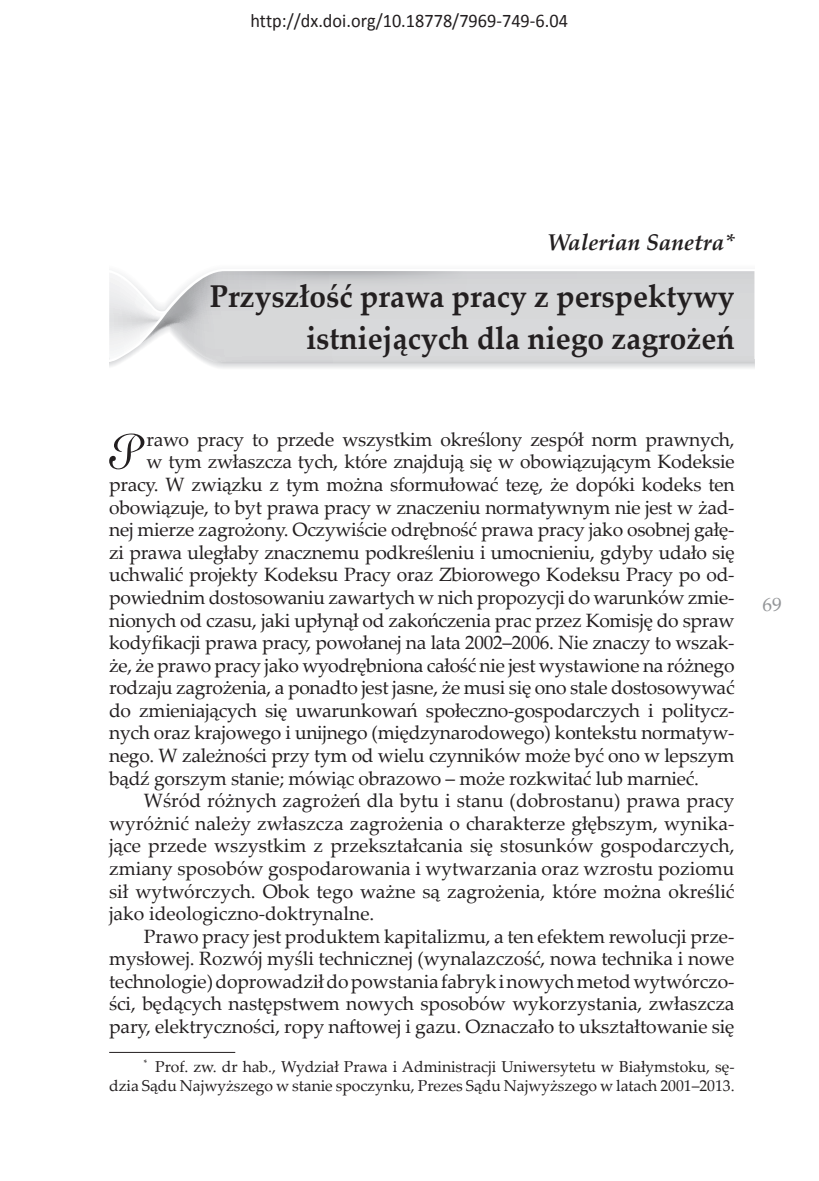
<style>
.page{position:relative;width:819px;height:1181px;background:#fff}
.page>*{position:absolute;margin:0;border:0;box-sizing:border-box;transform-origin:0 0}
.t1{font:54.77px "French 111 EU";color:#231f20}
.t2{font:700 31.5px/42px "Palatino Linotype";color:#231f20;text-align:right;scale:.95 1}
.t3{font:italic 700 22.75px "Palatino Linotype";color:#231f20}
.t4{font:19.25px "Palatino Linotype";letter-spacing:-.015em;color:#231f20}
.t5{font:19.25px "Calibri";color:#221e1f;scale:.95 1}
.t6{font:19.25px "Palatino Linotype";color:#939598}
.t7{font:15.75px/19.2px "Palatino Linotype";letter-spacing:-.005em;color:#231f20;text-align:right}
</style>
<div class="page">
<svg style="left:109px;top:365px;width:645px;height:1px"></svg>
<svg style="left:109px;top:276px;width:645px;height:88px"></svg>
<svg style="left:138px;top:275px;width:616px;height:88px;background:#d8d9da"></svg>
<div style="left:209px;top:271px;width:545px;height:24px;background:linear-gradient(to bottom,#c9cacc,#d7d8da)"></div>
<hr style="left:109px;top:1052px;width:126px;height:1px;background:#231f20">
<p class="t5" style="left:250px;top:7px;width:336px">http://dx.doi.org/10.18778/7969-749-6.04</p>
<p class="t3" style="left:547px;top:226px;width:189px">Walerian Sanetra*</p>
<h2 class="t2" style="left:210px;top:274px;width:554px">Przyszłość prawa pracy z perspektywy istniejących dla niego zagrożeń</h2>
<h1 class="t1" style="left:106px;top:419px;width:37px">P</h1>
<p class="t4" style="left:146px;top:425px;width:589px">rawo pracy to przede wszystkim określony zespół norm prawnych,</p>
<p class="t4" style="left:146px;top:448px;width:589px">w tym zwłaszcza tych, które znajdują się w obowiązującym Kodeksie</p>
<p class="t4" style="left:109px;top:471px;width:627px">pracy. W związku z tym można sformułować tezę, że dopóki kodeks ten</p>
<p class="t4" style="left:109px;top:493px;width:627px">obowiązuje, to byt prawa pracy w znaczeniu normatywnym nie jest w żad-</p>
<p class="t4" style="left:109px;top:516px;width:627px">nej mierze zagrożony. Oczywiście odrębność prawa pracy jako osobnej gałę-</p>
<p class="t4" style="left:109px;top:538px;width:627px">zi prawa uległaby znacznemu podkreśleniu i umocnieniu, gdyby udało się</p>
<p class="t4" style="left:109px;top:561px;width:627px">uchwalić projekty Kodeksu Pracy oraz Zbiorowego Kodeksu Pracy po od-</p>
<p class="t4" style="left:109px;top:584px;width:627px">powiednim dostosowaniu zawartych w nich propozycji do warunków zmie-</p>
<p class="t4" style="left:109px;top:606px;width:627px">nionych od czasu, jaki upłynął od zakończenia prac przez Komisję do spraw</p>
<p class="t4" style="left:109px;top:629px;width:627px">kodyfikacji prawa pracy, powołanej na lata 2002–2006. Nie znaczy to wszak-</p>
<p class="t4" style="left:109px;top:651px;width:627px">że, że prawo pracy jako wyodrębniona całość nie jest wystawione na różnego</p>
<p class="t4" style="left:109px;top:674px;width:627px">rodzaju zagrożenia, a ponadto jest jasne, że musi się ono stale dostosowywać</p>
<p class="t4" style="left:109px;top:696px;width:627px">do zmieniających się uwarunkowań społeczno-gospodarczych i politycz-</p>
<p class="t4" style="left:109px;top:719px;width:627px">nych oraz krajowego i unijnego (międzynarodowego) kontekstu normatyw-</p>
<p class="t4" style="left:109px;top:742px;width:627px">nego. W zależności przy tym od wielu czynników może być ono w lepszym</p>
<p class="t4" style="left:109px;top:764px;width:591px">bądź gorszym stanie; mówiąc obrazowo – może rozkwitać lub marnieć.</p>
<p class="t4" style="left:144px;top:787px;width:592px">Wśród różnych zagrożeń dla bytu i stanu (dobrostanu) prawa pracy</p>
<p class="t4" style="left:109px;top:809px;width:627px">wyróżnić należy zwłaszcza zagrożenia o charakterze głębszym, wynika-</p>
<p class="t4" style="left:109px;top:832px;width:627px">jące przede wszystkim z przekształcania się stosunków gospodarczych,</p>
<p class="t4" style="left:109px;top:854px;width:627px">zmiany sposobów gospodarowania i wytwarzania oraz wzrostu poziomu</p>
<p class="t4" style="left:109px;top:877px;width:627px">sił wytwórczych. Obok tego ważne są zagrożenia, które można określić</p>
<p class="t4" style="left:109px;top:900px;width:267px">jako ideologiczno-doktrynalne.</p>
<p class="t4" style="left:144px;top:922px;width:592px">Prawo pracy jest produktem kapitalizmu, a ten efektem rewolucji prze-</p>
<p class="t4" style="left:109px;top:945px;width:627px">mysłowej. Rozwój myśli technicznej (wynalazczość, nowa technika i nowe</p>
<p class="t4" style="left:109px;top:967px;width:627px">technologie) doprowadził dopowstania fabryk inowych metod wytwórczo-</p>
<p class="t4" style="left:109px;top:990px;width:627px">ści, będących następstwem nowych sposobów wykorzystania, zwłaszcza</p>
<p class="t4" style="left:109px;top:1013px;width:627px">pary, elektryczności, ropy naftowej i gazu. Oznaczało to ukształtowanie się</p>
<p class="t7" style="left:109px;top:1056px;width:627px"><sup>*</sup> Prof. zw. dr hab., Wydział Prawa i Administracji Uniwersytetu w Białymstoku, sę-<br>dzia Sądu Najwyższego w stanie spoczynku, Prezes Sądu Najwyższego w latach 2001–2013.</p>
<p class="t6" style="left:762px;top:591px;width:21px">69</p>
</div>
